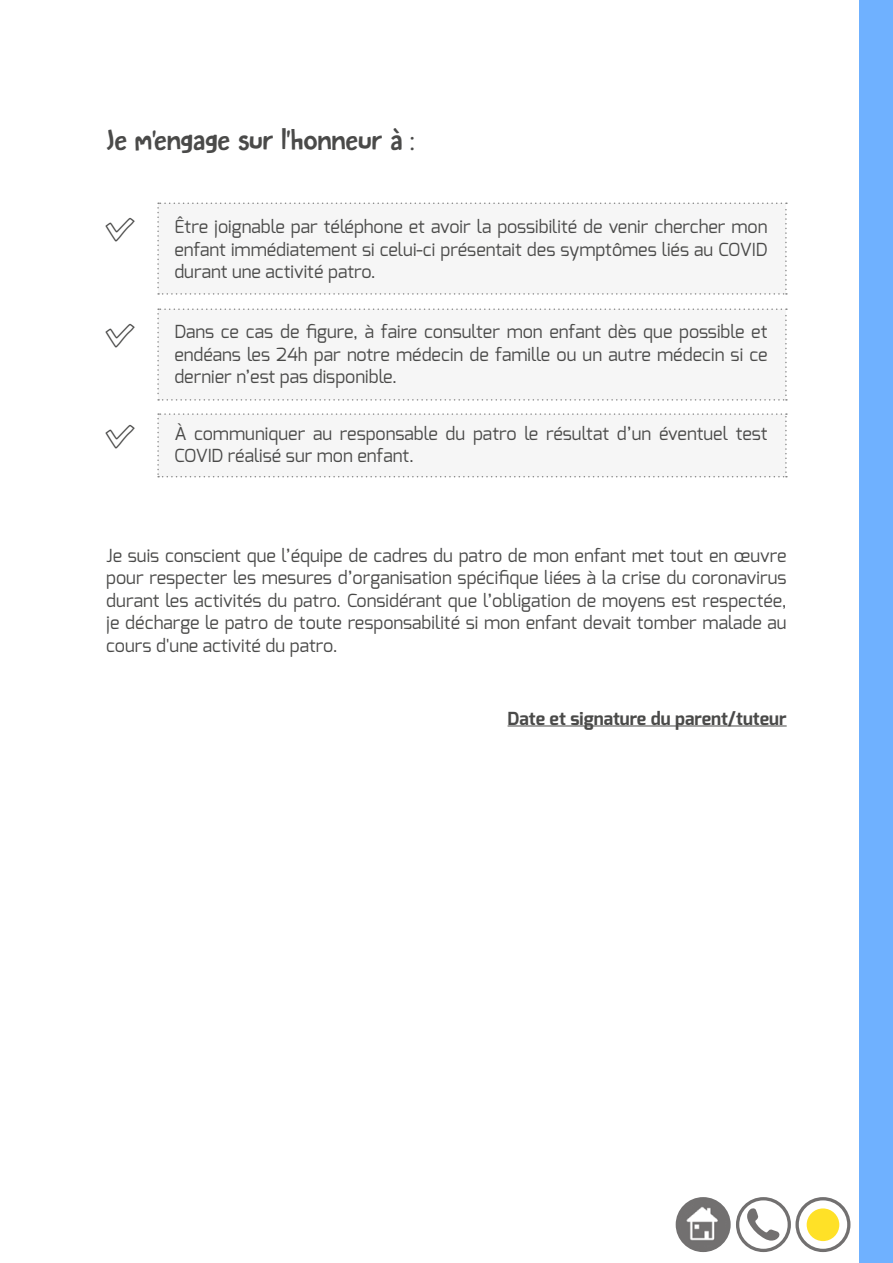
<style>
.page{position:relative;width:893px;height:1263px;background:#fff}
.page>*{position:absolute;margin:0;border:0;box-sizing:border-box;transform-origin:0 0}
.t1{font:25.5px "DK Butterfly Ball";color:#4a4a49}
.t2{font:18px/22.5px "Exo";color:#4a4a49;text-align:justify}
.t3{font:700 18px "Exo";color:#4a4a49}
</style>
<div class="page">
<div style="left:860px;top:0;width:33px;height:1263px;background:#6fb1ff"></div>
<img style="left:677px;top:1199px;width:52px;height:51px;border-radius:26px">
<div style="left:676px;top:1197px;width:55px;height:55px;border:3px solid #727070;border-radius:50%"></div>
<svg style="left:738px;top:1199px;width:51px;height:51px"></svg>
<div style="left:736px;top:1197px;width:55px;height:55px;border:3px solid #727070;border-radius:50%"></div>
<svg style="left:747px;top:1208px;width:33px;height:33px"></svg>
<svg style="left:797px;top:1199px;width:52px;height:51px"></svg>
<div style="left:795px;top:1197px;width:55px;height:55px;border:3px solid #727070;border-radius:50%"></div>
<div style="left:807px;top:1208px;width:32px;height:33px;background:#ffe127;border-radius:50%"></div>
<div style="left:157px;top:202px;width:630px;height:93px;background:#f6f6f6"></div>
<div style="left:157px;top:308px;width:630px;height:93px;background:#f6f6f6"></div>
<div style="left:157px;top:413px;width:630px;height:64px;background:#f6f6f6"></div>
<hr style="left:508px;top:725px;width:279px;height:1px;background:#4a4a49">
<h1 class="t1" style="left:106px;top:122px;width:310px">Je m’engage sur l’honneur à :</h1>
<p class="t2" style="left:174px;top:215px;width:595px">Être joignable par téléphone et avoir la possibilité de venir chercher mon enfant immédiatement si celui-ci présentait des symptômes liés au COVID durant une activité patro.</p>
<p class="t2" style="left:174px;top:321px;width:595px">Dans ce cas de figure, à faire consulter mon enfant dès que possible et endéans les 24h par notre médecin de famille ou un autre médecin si ce dernier n’est pas disponible.</p>
<p class="t2" style="left:174px;top:422px;width:595px">À communiquer au responsable du patro le résultat d’un éventuel test<br>COVID réalisé sur mon enfant.</p>
<p class="t2" style="left:106px;top:544px;width:682px">Je suis conscient que l’équipe de cadres du patro de mon enfant met tout en œuvre pour respecter les mesures d’organisation spécifique liées à la crise du coronavirus durant les activités du patro. Considérant que l’obligation de moyens est respectée, je décharge le patro de toute responsabilité si mon enfant devait tomber malade au cours d'une activité du patro.</p>
<p class="t3" style="left:508px;top:707px;width:281px">Date et signature du parent/tuteur</p>
</div>
